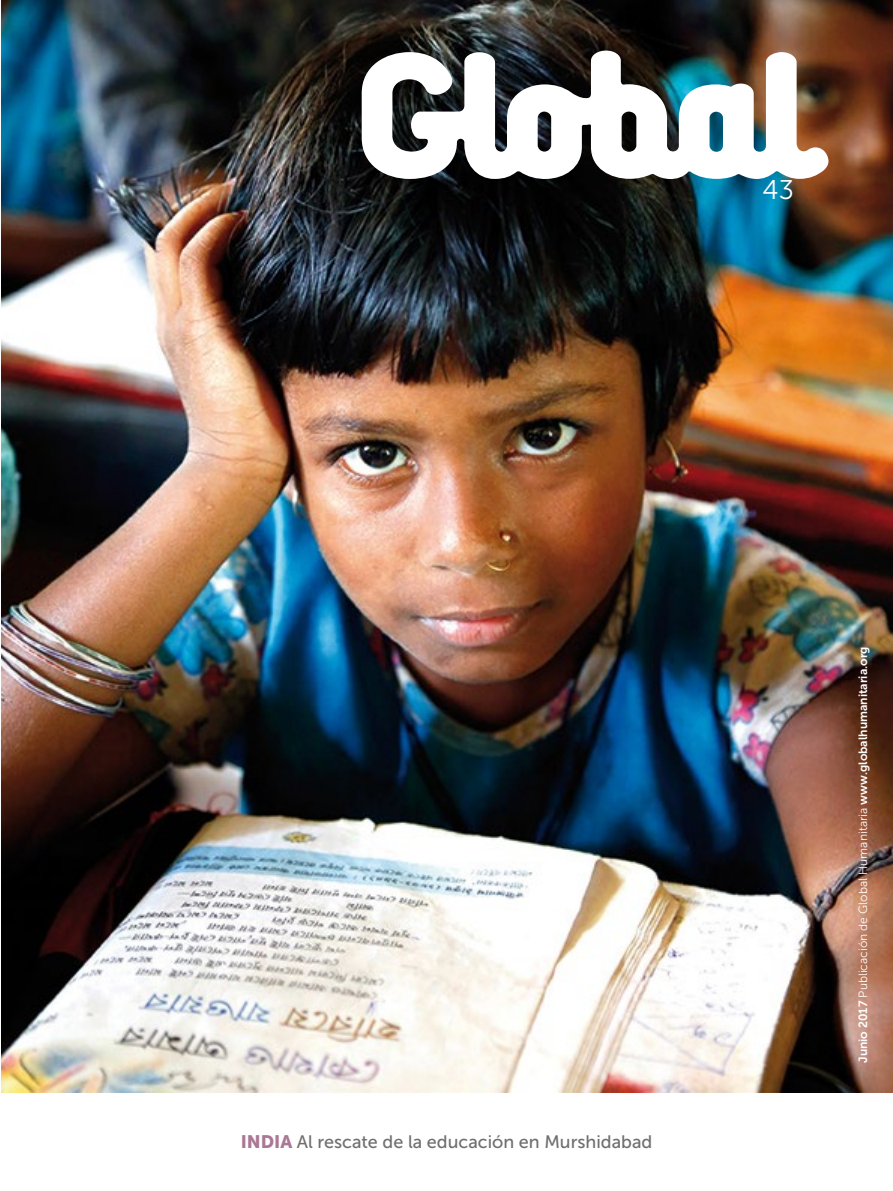
<style>
.page{position:relative;width:893px;height:1191px;background:#fff}
.page>*{position:absolute;margin:0;border:0;box-sizing:border-box;transform-origin:0 0}
.t1{font:27px "Museo Sans 300";color:#fff}
.t2{font:18px "Museo Sans 500";color:#706f6f}
.t3{font:12px "Museo Sans 700";color:#fff}
.s1{font-family:"Museo Sans 900";color:#aa7896}
.s2{font-family:"Museo Sans 300"}
</style>
<div class="page">
<img style="left:1px;top:0;width:892px;height:1092px">
<img style="left:362px;top:51px;width:467px;height:128px">
<h1 class="t1" style="left:763px;top:175px;width:33px">43</h1>
<h2 class="t2" style="left:241px;top:1132px;width:413px"><span class="s1">INDIA</span> Al rescate de la educación en Murshidabad</h2>
<p class="t3" style="left:856px;top:1063px;width:418px;rotate:-90deg">Junio 2017 <span class="s2">Publicación de Global Humanitaria</span> www.globalhumanitaria.org</p>
</div>
